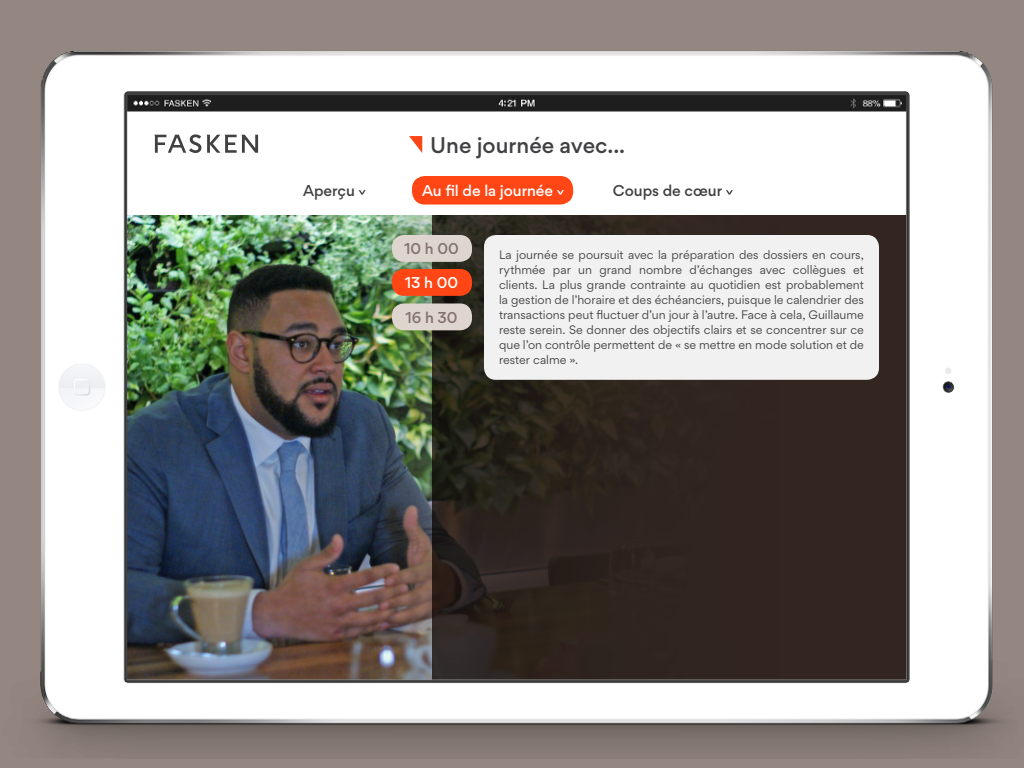
<style>
.page{position:relative;width:1024px;height:768px;background:#948782}
.page>*{position:absolute;margin:0;border:0;box-sizing:border-box;transform-origin:0 0}
.t1{font:500 20.2px "Gordita";color:#414042}
.Time{font:500 14px "Gordita";letter-spacing:-.005em;color:#fff}
.t2{font:500 14px "Gordita";letter-spacing:-.005em;color:#414042}
.Time-2{font:500 14px "Gordita";letter-spacing:-.005em;color:#82726b}
.Texte{font:11px/15px "Gordita";color:#414042;text-align:justify}
</style>
<div class="page">
<img style="left:34px;top:51px;width:974px;height:707px">
<h1 class="t1" style="left:430px;top:130px;width:196px">Une journée avec...</h1>
<p class="t2" style="left:303px;top:180px;width:53px">Aperçu</p>
<p class="Time" style="left:422px;top:180px;width:133px">Au fil de la journée</p>
<p class="t2" style="left:613px;top:180px;width:111px">Coups de cœur</p>
<p class="Time-2" style="left:404px;top:238px;width:56px">10 h 00</p>
<p class="Time" style="left:405px;top:272px;width:55px">13 h 00</p>
<p class="Time-2" style="left:405px;top:307px;width:54px">16 h 30</p>
<p class="Texte" style="left:499px;top:247px;width:366px">La journée se poursuit avec la préparation des dossiers en cours, rythmée par un grand nombre d’échanges avec collègues et clients. La plus grande contrainte au quotidien est probablement la gestion de l’horaire et des échéanciers, puisque le calendrier des transactions peut fluctuer d’un jour à l’autre. Face à cela, Guillaume reste serein. Se donner des objectifs clairs et se concentrer sur ce que l’on contrôle permettent de « se mettre en mode solution et de rester calme ».</p>
</div>
